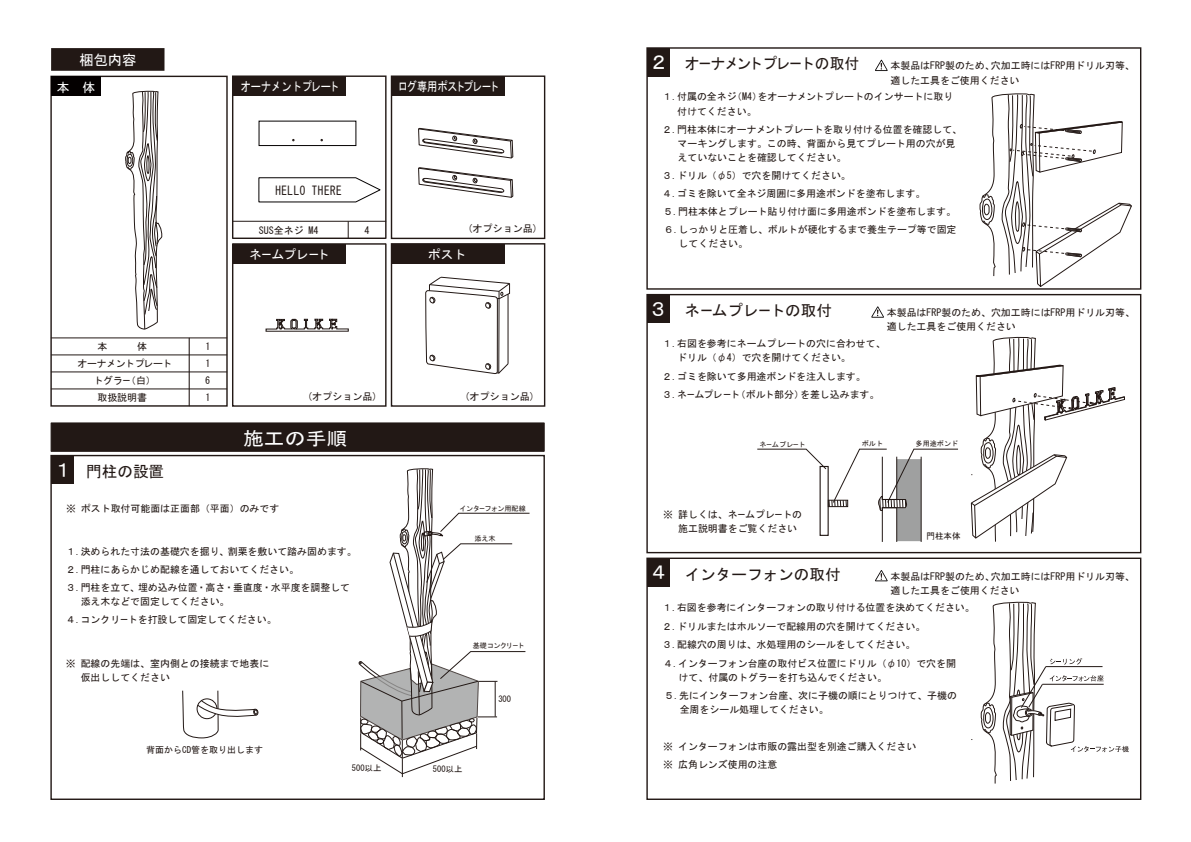
<style>
.page{position:relative;width:1191px;height:842px;background:#fff}
.page>*{position:absolute;margin:0;border:0;box-sizing:border-box;transform-origin:0 0}
.t1{font:20px "MS Gothic";color:#fff}
.t2{font:19.8px "MS Gothic";color:#fff}
.t3{font:18.4px "MS Gothic";color:#fff;scale:1.13 1}
.t4{font:15.6px "MS Gothic";color:#221815}
.t5{font:15.6px "MS Gothic";letter-spacing:-.03em;color:#221815;scale:.95 1}
.t6{font:14.2px "MS Gothic";color:#fff}
.t7{font:12.8px "MS Gothic";letter-spacing:-.065em;color:#fff;scale:.8 1}
.t8{font:12.8px "MS Gothic";color:#fff;scale:.8 1}
.t9{font:12.8px "MS Gothic";letter-spacing:-.03em;color:#fff}
.t10{font:12.8px "MS Gothic";color:#fff}
.t11{font:12.2px "MS Gothic";letter-spacing:.05em;color:#221815;scale:.9 1}
.t12{font:10px/17px "MS Gothic";color:#221815}
.t13{font:9.9px/18px "MS Gothic";color:#221815}
.t14{font:9.9px "MS Gothic";letter-spacing:-.05em;color:#221815}
.t15{font:9px "MS Gothic";color:#221815}
.t16{font:8.5px "MS Gothic";color:#221815}
.t17{font:7.1px "MS Gothic";color:#221815}
.t18{font:7.1px "MS Gothic";letter-spacing:-.08em;color:#221815}
.t19{font:7.1px "MS Gothic";letter-spacing:-.06em;color:#221815}
.s1{font-size:19.8px;color:#fff}
</style>
<div class="page">
<div style="left:646px;top:294px;width:495px;height:259px;border:1px solid #221815"></div>
<div style="left:51px;top:48px;width:113px;height:23px;background:#221815"></div>
<div style="left:50px;top:76px;width:178px;height:331px;border:1px solid #221815"></div>
<hr style="left:51px;top:354px;width:176px;height:1px;background:#221815">
<hr style="left:51px;top:371px;width:176px;height:1px;background:#221815">
<hr style="left:189px;top:338px;width:1px;height:68px;background:#221815">
<div style="left:51px;top:423px;width:493px;height:28px;background:#221815"></div>
<hr style="left:51px;top:337px;width:176px;height:1px;background:#221815">
<div style="left:646px;top:47px;width:495px;height:243px;border:1px solid #221815"></div>
<hr style="left:51px;top:388px;width:176px;height:1px;background:#221815">
<div style="left:51px;top:456px;width:23px;height:28px;background:#221815"></div>
<div style="left:647px;top:48px;width:23px;height:28px;background:#221815"></div>
<div style="left:647px;top:295px;width:23px;height:28px;background:#221815"></div>
<div style="left:232px;top:75px;width:154px;height:164px;border:1px solid #221815"></div>
<div style="left:232px;top:243px;width:154px;height:164px;border:1px solid #221815"></div>
<div style="left:391px;top:75px;width:154px;height:164px;border:1px solid #221815"></div>
<div style="left:391px;top:243px;width:154px;height:164px;border:1px solid #221815"></div>
<div style="left:391px;top:76px;width:114px;height:20px;background:#221815"></div>
<div style="left:392px;top:244px;width:113px;height:20px;background:#221815"></div>
<div style="left:233px;top:76px;width:113px;height:20px;background:#221815"></div>
<div style="left:233px;top:244px;width:113px;height:20px;background:#221815"></div>
<hr style="left:233px;top:238px;width:153px;height:1px;background:#221815">
<hr style="left:233px;top:243px;width:153px;height:2px;background:#221815">
<svg style="left:875px;top:59px;width:13px;height:12px"></svg>
<div style="left:647px;top:558px;width:23px;height:29px;background:#221815"></div>
<svg style="left:875px;top:570px;width:13px;height:11px"></svg>
<svg style="left:871px;top:306px;width:13px;height:12px"></svg>
<div style="left:51px;top:77px;width:50px;height:19px;background:#040000"></div>
<svg style="left:348px;top:222px;width:1px;height:16px"></svg>
<hr style="left:233px;top:221px;width:153px;height:1px;background:#221815">
<hr style="left:920px;top:457px;width:1px;height:85px;background:#221815">
<hr style="left:896px;top:508px;width:1px;height:34px;background:#221815">
<hr style="left:882px;top:508px;width:1px;height:34px;background:#221815">
<svg style="left:125px;top:91px;width:37px;height:239px"></svg>
<svg style="left:258px;top:177px;width:123px;height:26px"></svg>
<div style="left:259px;top:121px;width:97px;height:25px;background:#fff;border:1px solid #040000"></div>
<svg style="left:265px;top:319px;width:84px;height:13px"></svg>
<svg style="left:182px;top:690px;width:76px;height:49px"></svg>
<svg style="left:418px;top:127px;width:96px;height:32px"></svg>
<svg style="left:418px;top:167px;width:96px;height:31px"></svg>
<svg style="left:757px;top:449px;width:201px;height:92px"></svg>
<svg style="left:358px;top:276px;width:172px;height:524px"></svg>
<svg style="left:979px;top:93px;width:153px;height:194px"></svg>
<svg style="left:969px;top:337px;width:159px;height:463px"></svg>
<p class="t6" style="left:80px;top:52px;width:58px">梱包内容</p>
<p class="t5" style="left:684px;top:56px;width:185px">オーナメントプレートの取付</p>
<p class="t2" style="left:648px;top:52px;width:21px">２</p>
<p class="t13" style="left:890px;top:59px;width:246px;line-height:14.2px">本製品はFRP製のため、穴加工時にはFRP用ドリル刃等、適した工具をご使用ください</p>
<p class="t8" style="left:241px;top:80px;width:125px">オーナメントプレート</p>
<p class="t10" style="left:57px;top:81px;width:40px">本 体</p>
<p class="t7" style="left:398px;top:80px;width:128px">ログ専用ポストプレート</p>
<p class="t13" style="left:662px;top:88px;width:292px">１.付属の全ネジ（M4）をオーナメントプレートのインサートに取り</p>
<p class="t13" style="left:662px;top:102px;width:96px">　 付けてください。</p>
<p class="t11" style="left:275px;top:185px;width:75px">HELLO THERE</p>
<p class="t13" style="left:259px;top:221px;width:61px">SUS全ネジ M4</p>
<p class="t12" style="left:364px;top:222px;width:6px">4</p>
<p class="t14" style="left:77px;top:359px;width:96px">オーナメントプレート</p>
<p class="t13" style="left:94px;top:372px;width:64px">トグラー（白）</p>
<p class="t12" style="left:205px;top:338px;width:6px">1<br>1</p>
<p class="t12" style="left:205px;top:372px;width:6px">6</p>
<p class="t13" style="left:97px;top:388px;width:51px">取扱説明書</p>
<p class="t12" style="left:205px;top:389px;width:6px">1</p>
<p class="t2" style="left:53px;top:460px;width:21px">１</p>
<p class="t4" style="left:86px;top:463px;width:79px">門柱の設置</p>
<p class="t9" style="left:249px;top:248px;width:82px">ネームプレート</p>
<p class="t13" style="left:307px;top:387px;width:72px">(オプション品)</p>
<p class="t3" style="left:243px;top:429px;width:94px">施工の手順</p>
<p class="t13" style="left:66px;top:499px;width:215px">※ ポスト取付可能面は正面部（平面）のみです</p>
<p class="t13" style="left:66px;top:542px;width:292px">１.決められた寸法の基礎穴を掘り、割栗を敷いて踏み固めます。<br>２.門柱にあらかじめ配線を通しておいてください。<br>３.門柱を立て、埋め込み位置・高さ・垂直度・水平度を調整して</p>
<p class="t13" style="left:66px;top:592px;width:212px;text-indent:15px">添え木などで固定してください。<br>４.コンクリートを打設して固定してください。</p>
<p class="t13" style="left:81px;top:656px;width:190px;line-height:14px;text-indent:-15px">※ 配線の先端は、室内側との接続まで地表に仮出ししてください</p>
<p class="t13" style="left:467px;top:220px;width:72px">(オプション品)</p>
<p class="t10" style="left:428px;top:248px;width:40px">ポスト</p>
<p class="t13" style="left:662px;top:120px;width:301px">２.門柱本体にオーナメントプレートを取り付ける位置を確認して、</p>
<p class="t13" style="left:662px;top:166px;width:190px">３.ドリル（φ5）で穴を開けてください。</p>
<p class="t13" style="left:677px;top:136px;width:279px;line-height:14.2px">マーキングします。この時、背面から見てプレート用の穴が見えていないことを確認してください。</p>
<p class="t13" style="left:662px;top:184px;width:296px">４.ゴミを除いて全ネジ周囲に多用途ボンドを塗布します。<br>５.門柱本体とプレート貼り付け面に多用途ボンドを塗布します。<br>６.しっかりと圧着し、ボルトが硬化するまで養生テープ等で固定</p>
<p class="t13" style="left:664px;top:234px;width:86px">　 してください。</p>
<p class="t1" style="left:648px;top:299px;width:21px">３</p>
<p class="t4" style="left:684px;top:303px;width:149px">ネームプレートの取付</p>
<p class="t13" style="left:677px;top:336px;width:210px;line-height:14.2px;text-indent:-15px">１.右図を参考にネームプレートの穴に合わせて、ドリル（φ4）で穴を開けてください。</p>
<p class="t13" style="left:662px;top:367px;width:205px">２.ゴミを除いて多用途ボンドを注入します。</p>
<p class="t13" style="left:887px;top:305px;width:250px;line-height:14.2px">本製品はFRP製のため、穴加工時にはFRP用ドリル刃等、適した工具をご使用ください</p>
<p class="t13" style="left:464px;top:387px;width:72px">(オプション品)</p>
<p class="t13" style="left:662px;top:385px;width:219px">３.ネームプレート（ボルト部分）を差し込みます。</p>
<p class="t18" style="left:459px;top:504px;width:68px">インターフォン用配線</p>
<p class="t17" style="left:474px;top:534px;width:23px">添え木</p>
<p class="t19" style="left:473px;top:642px;width:53px">基礎コンクリート</p>
<p class="t16" style="left:498px;top:695px;width:14px">300</p>
<p class="t17" style="left:759px;top:440px;width:48px">ネームプレート</p>
<p class="t17" style="left:862px;top:440px;width:23px">ボルト</p>
<p class="t17" style="left:915px;top:440px;width:44px">多用途ボンド</p>
<p class="t13" style="left:678px;top:508px;width:126px;line-height:14px;text-indent:-15px">※ 詳しくは、ネームプレートの施工説明書をご覧ください</p>
<p class="t16" style="left:926px;top:532px;width:36px">門柱本体</p>
<p class="t4" style="left:648px;top:566px;width:193px"><span class="s1">４</span> インターフォンの取付</p>
<p class="t13" style="left:662px;top:599px;width:314px;line-height:18.4px">１.右図を参考にインターフォンの取り付ける位置を決めてください。２.ドリルまたはホルソーで配線用の穴を開けてください。<br>３.配線穴の周りは、水処理用のシールをしてください。<br>４.インターフォン台座の取付ビス位置にドリル（φ10）で穴を開</p>
<p class="t13" style="left:664px;top:668px;width:294px;line-height:18.4px;text-indent:14px">けて、付属のトグラーを打ち込んでください。<br>５.先にインターフォン台座、次に子機の順にとりつけて、子機の</p>
<p class="t13" style="left:679px;top:701px;width:150px">全周をシール処理してください。</p>
<p class="t13" style="left:890px;top:569px;width:246px;line-height:14.2px">本製品はFRP製のため、穴加工時にはFRP用ドリル刃等、適した工具をご使用ください</p>
<p class="t15" style="left:146px;top:745px;width:119px">背面からCD管を取り出します</p>
<p class="t16" style="left:352px;top:764px;width:31px">500以上</p>
<p class="t16" style="left:433px;top:765px;width:31px">500以上</p>
<p class="t13" style="left:663px;top:737px;width:254px;line-height:18.5px">※ インターフォンは市販の露出型を別途ご購入ください※ 広角レンズ使用の注意</p>
</div>
